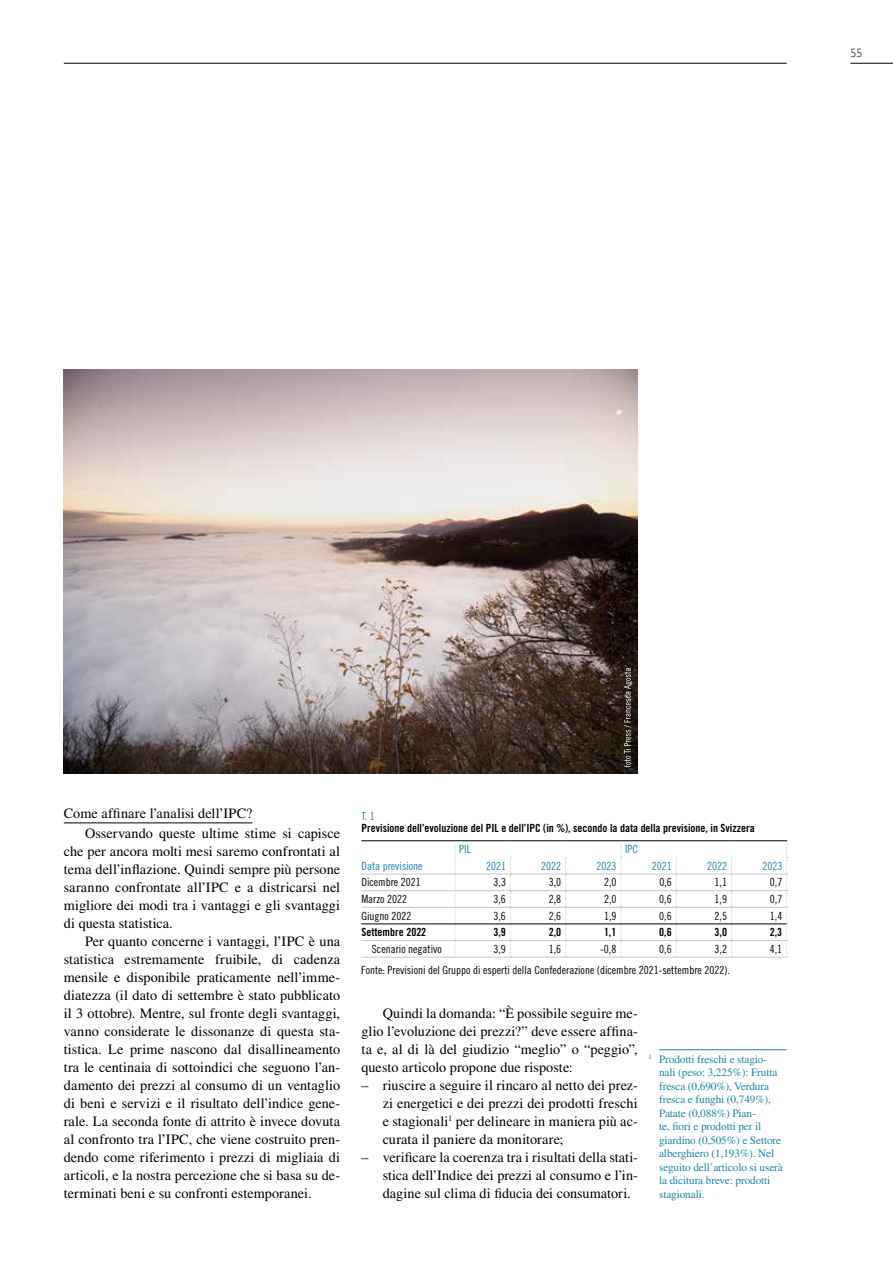
<style>
.page{position:relative;width:893px;height:1263px;background:#fff}
.page>*{position:absolute;margin:0;border:0;box-sizing:border-box;transform-origin:0 0}
.t1{font:14.25px/18px "Times LT Std";letter-spacing:.005em;color:#000;text-align:justify}
.t2{font:300 12px "Gill Sans";color:#000}
.t3{font:11.25px/13.5px "Times LT Std";letter-spacing:-.01em;color:#1a84aa}
.t4{font:11.25px "Trade Gothic LT Std Cn 18";color:#000}
.t5{font:11.25px "Trade Gothic LT Std Bd Cn 20";color:#000}
.t6{font:11.25px "Trade Gothic LT Std Cn 18";color:#1a84aa}
</style>
<div class="page">
<hr style="left:64px;top:63px;width:723px;height:1px;background:#000">
<hr style="left:850px;top:63px;width:43px;height:1px;background:#000">
<hr style="left:64px;top:822px;width:188px;height:1px;background:#000">
<svg style="left:510px;top:857px;width:1px;height:100px"></svg>
<svg style="left:565px;top:857px;width:2px;height:100px"></svg>
<svg style="left:676px;top:857px;width:1px;height:100px"></svg>
<svg style="left:731px;top:857px;width:1px;height:100px"></svg>
<hr style="left:361px;top:890px;width:94px;height:1px;background:#c7c8ca">
<hr style="left:455px;top:890px;width:55px;height:1px;background:#c7c8ca">
<hr style="left:510px;top:890px;width:56px;height:1px;background:#c7c8ca">
<hr style="left:566px;top:890px;width:55px;height:1px;background:#c7c8ca">
<hr style="left:621px;top:890px;width:55px;height:1px;background:#c7c8ca">
<hr style="left:676px;top:890px;width:55px;height:1px;background:#c7c8ca">
<hr style="left:731px;top:890px;width:55px;height:1px;background:#c7c8ca">
<hr style="left:361px;top:907px;width:94px;height:1px;background:#c7c8ca">
<hr style="left:455px;top:907px;width:55px;height:1px;background:#c7c8ca">
<hr style="left:510px;top:907px;width:56px;height:1px;background:#c7c8ca">
<hr style="left:566px;top:907px;width:55px;height:1px;background:#c7c8ca">
<hr style="left:621px;top:907px;width:55px;height:1px;background:#c7c8ca">
<hr style="left:676px;top:907px;width:55px;height:1px;background:#c7c8ca">
<hr style="left:731px;top:907px;width:55px;height:1px;background:#c7c8ca">
<hr style="left:455px;top:940px;width:55px;height:1px;background:#c7c8ca">
<hr style="left:510px;top:940px;width:56px;height:1px;background:#c7c8ca">
<hr style="left:566px;top:940px;width:55px;height:1px;background:#c7c8ca">
<hr style="left:621px;top:940px;width:55px;height:1px;background:#c7c8ca">
<hr style="left:676px;top:940px;width:55px;height:1px;background:#c7c8ca">
<hr style="left:731px;top:940px;width:55px;height:1px;background:#c7c8ca">
<hr style="left:361px;top:840px;width:94px;height:1px;background:#000">
<hr style="left:455px;top:874px;width:55px;height:1px;background:#c7c8ca">
<hr style="left:510px;top:874px;width:56px;height:1px;background:#c7c8ca">
<hr style="left:566px;top:874px;width:55px;height:1px;background:#c7c8ca">
<hr style="left:621px;top:874px;width:55px;height:1px;background:#c7c8ca">
<hr style="left:676px;top:874px;width:55px;height:1px;background:#c7c8ca">
<hr style="left:731px;top:874px;width:55px;height:1px;background:#c7c8ca">
<hr style="left:455px;top:957px;width:55px;height:1px;background:#c7c8ca">
<hr style="left:510px;top:957px;width:56px;height:1px;background:#c7c8ca">
<hr style="left:566px;top:957px;width:55px;height:1px;background:#c7c8ca">
<hr style="left:621px;top:957px;width:55px;height:1px;background:#c7c8ca">
<hr style="left:676px;top:957px;width:55px;height:1px;background:#c7c8ca">
<hr style="left:731px;top:957px;width:56px;height:1px;background:#c7c8ca">
<hr style="left:455px;top:840px;width:55px;height:1px;background:#000">
<hr style="left:510px;top:840px;width:56px;height:1px;background:#000">
<hr style="left:566px;top:840px;width:55px;height:1px;background:#000">
<hr style="left:621px;top:840px;width:55px;height:1px;background:#000">
<hr style="left:676px;top:840px;width:55px;height:1px;background:#000">
<hr style="left:731px;top:840px;width:56px;height:1px;background:#000">
<svg style="left:620px;top:841px;width:2px;height:116px"></svg>
<svg style="left:786px;top:841px;width:2px;height:116px"></svg>
<hr style="left:361px;top:874px;width:94px;height:1px;background:#c7c8ca">
<hr style="left:361px;top:923px;width:94px;height:1px;background:#000">
<hr style="left:455px;top:923px;width:55px;height:1px;background:#000">
<hr style="left:510px;top:923px;width:56px;height:1px;background:#000">
<hr style="left:566px;top:923px;width:55px;height:1px;background:#000">
<hr style="left:621px;top:923px;width:55px;height:1px;background:#000">
<hr style="left:676px;top:923px;width:55px;height:1px;background:#000">
<hr style="left:731px;top:923px;width:55px;height:1px;background:#000">
<hr style="left:361px;top:940px;width:94px;height:1px;background:#c7c8ca">
<hr style="left:361px;top:957px;width:94px;height:1px;background:#c7c8ca">
<svg style="left:455px;top:841px;width:1px;height:116px"></svg>
<hr style="left:659px;top:1049px;width:128px;height:1px;background:#1a84aa">
<img style="left:64px;top:370px;width:574px;height:404px">
<svg style="left:624px;top:668px;width:8px;height:99px"></svg>
<p class="t2" style="left:850px;top:46px;width:13px">55</p>
<p class="t1" style="left:85px;top:804px;width:257px;line-height:19.5px;text-indent:-21px">Come affinare l’analisi dell’IPC?<br>Osservando queste ultime stime si capisce</p>
<p class="t1" style="left:64px;top:842px;width:278px">che per ancora molti mesi saremo confrontati al tema dell’inflazione. Quindi sempre più persone saranno confrontate all’IPC e a districarsi nel migliore dei modi tra i vantaggi e gli svantaggi di questa statistica.</p>
<p class="t1" style="left:64px;top:932px;width:278px;text-indent:21px">Per quanto concerne i vantaggi, l’IPC è una statistica estremamente fruibile, di cadenza mensile e disponibile praticamente nell’imme&shy;diatezza (il dato di settembre è stato pubblicato il 3 ottobre). Mentre, sul fronte degli svantaggi, vanno considerate le dissonanze di questa sta&shy;tistica. Le prime nascono dal disallineamento tra le centinaia di sottoindici che seguono l’an&shy;damento dei prezzi al consumo di un ventaglio di beni e servizi e il risultato dell’indice gene&shy;rale. La seconda fonte di attrito è invece dovuta al confronto tra l’IPC, che viene costruito pren&shy;dendo come riferimento i prezzi di migliaia di articoli, e la nostra percezione che si basa su de&shy;terminati beni e su confronti estemporanei.</p>
<p class="t6" style="left:361px;top:809px;width:15px">T. 1</p>
<p class="t5" style="left:361px;top:821px;width:395px">Previsione dell’evoluzione del PIL e dell’IPC (in %), secondo la data della previsione, in Svizzera</p>
<p class="t6" style="left:459px;top:842px;width:13px">PIL</p>
<p class="t6" style="left:625px;top:842px;width:15px">IPC</p>
<p class="t6" style="left:361px;top:859px;width:63px">Data previsione</p>
<p class="t6" style="left:486px;top:859px;width:21px">2021</p>
<p class="t6" style="left:541px;top:859px;width:21px">2022</p>
<p class="t6" style="left:597px;top:859px;width:21px">2023</p>
<p class="t6" style="left:652px;top:859px;width:21px">2021</p>
<p class="t6" style="left:707px;top:859px;width:21px">2022</p>
<p class="t6" style="left:762px;top:859px;width:21px">2023</p>
<p class="t4" style="left:361px;top:876px;width:61px">Dicembre 2021</p>
<p class="t4" style="left:493px;top:876px;width:14px">3,3</p>
<p class="t4" style="left:549px;top:876px;width:14px">3,0</p>
<p class="t4" style="left:604px;top:876px;width:14px">2,0</p>
<p class="t4" style="left:659px;top:876px;width:14px">0,6</p>
<p class="t4" style="left:715px;top:876px;width:14px">1,1</p>
<p class="t4" style="left:770px;top:876px;width:14px">0,7</p>
<p class="t4" style="left:361px;top:892px;width:47px">Marzo 2022</p>
<p class="t4" style="left:493px;top:892px;width:14px">3,6</p>
<p class="t4" style="left:549px;top:892px;width:14px">2,8</p>
<p class="t4" style="left:604px;top:892px;width:14px">2,0</p>
<p class="t4" style="left:659px;top:892px;width:14px">0,6</p>
<p class="t4" style="left:715px;top:892px;width:14px">1,9</p>
<p class="t4" style="left:770px;top:892px;width:14px">0,7</p>
<p class="t4" style="left:361px;top:909px;width:51px">Giugno 2022</p>
<p class="t4" style="left:493px;top:909px;width:14px">3,6</p>
<p class="t4" style="left:549px;top:909px;width:14px">2,6</p>
<p class="t4" style="left:604px;top:909px;width:14px">1,9</p>
<p class="t4" style="left:659px;top:909px;width:14px">0,6</p>
<p class="t4" style="left:715px;top:909px;width:14px">2,5</p>
<p class="t4" style="left:770px;top:909px;width:14px">1,4</p>
<p class="t5" style="left:361px;top:925px;width:66px">Settembre 2022</p>
<p class="t5" style="left:493px;top:925px;width:14px">3,9</p>
<p class="t5" style="left:549px;top:925px;width:14px">2,0</p>
<p class="t5" style="left:604px;top:925px;width:14px">1,1</p>
<p class="t5" style="left:659px;top:925px;width:14px">0,6</p>
<p class="t5" style="left:714px;top:925px;width:14px">3,0</p>
<p class="t5" style="left:770px;top:925px;width:14px">2,3</p>
<p class="t4" style="left:372px;top:942px;width:71px">Scenario negativo</p>
<p class="t4" style="left:493px;top:942px;width:14px">3,9</p>
<p class="t4" style="left:549px;top:942px;width:14px">1,6</p>
<p class="t4" style="left:600px;top:942px;width:18px">-0,8</p>
<p class="t4" style="left:659px;top:942px;width:14px">0,6</p>
<p class="t4" style="left:714px;top:942px;width:14px">3,2</p>
<p class="t4" style="left:770px;top:942px;width:14px">4,1</p>
<p class="t4" style="left:361px;top:963px;width:370px">Fonte: Previsioni del Gruppo di esperti della Confederazione (dicembre 2021-settembre 2022).</p>
<p class="t1" style="left:361px;top:1004px;width:278px;text-indent:21px">Quindi la domanda: “È possibile seguire me&shy;glio l’evoluzione dei prezzi?” deve essere affina&shy;ta e, al di là del giudizio “meglio” o “peggio”, questo articolo propone due risposte:</p>
<p class="t1" style="left:383px;top:1076px;width:257px;text-indent:-21px">– riuscire a seguire il rincaro al netto dei prez&shy;zi energetici e dei prezzi dei prodotti freschi e stagionali<sup>1</sup> per delineare in maniera più ac&shy;curata il paniere da monitorare;</p>
<p class="t1" style="left:383px;top:1148px;width:257px;text-indent:-21px">– verificare la coerenza tra i risultati della stati&shy;stica dell’Indice dei prezzi al consumo e l’in&shy;dagine sul clima di fiducia dei consumatori.</p>
<p class="t3" style="left:659px;top:1052px;width:125px;text-indent:-11px"><sup>1</sup> Prodotti freschi e stagio&shy;nali (peso: 3,225%): Frutta fresca (0,690%), Verdura fresca e funghi (0,749%),<br>Patate (0,088%) Pian-<br>te, fiori e prodotti per il giardino (0,505%) e Settore alberghiero (1,193%). Nel seguito dell’articolo si userà la dicitura breve: prodotti stagionali.</p>
</div>
